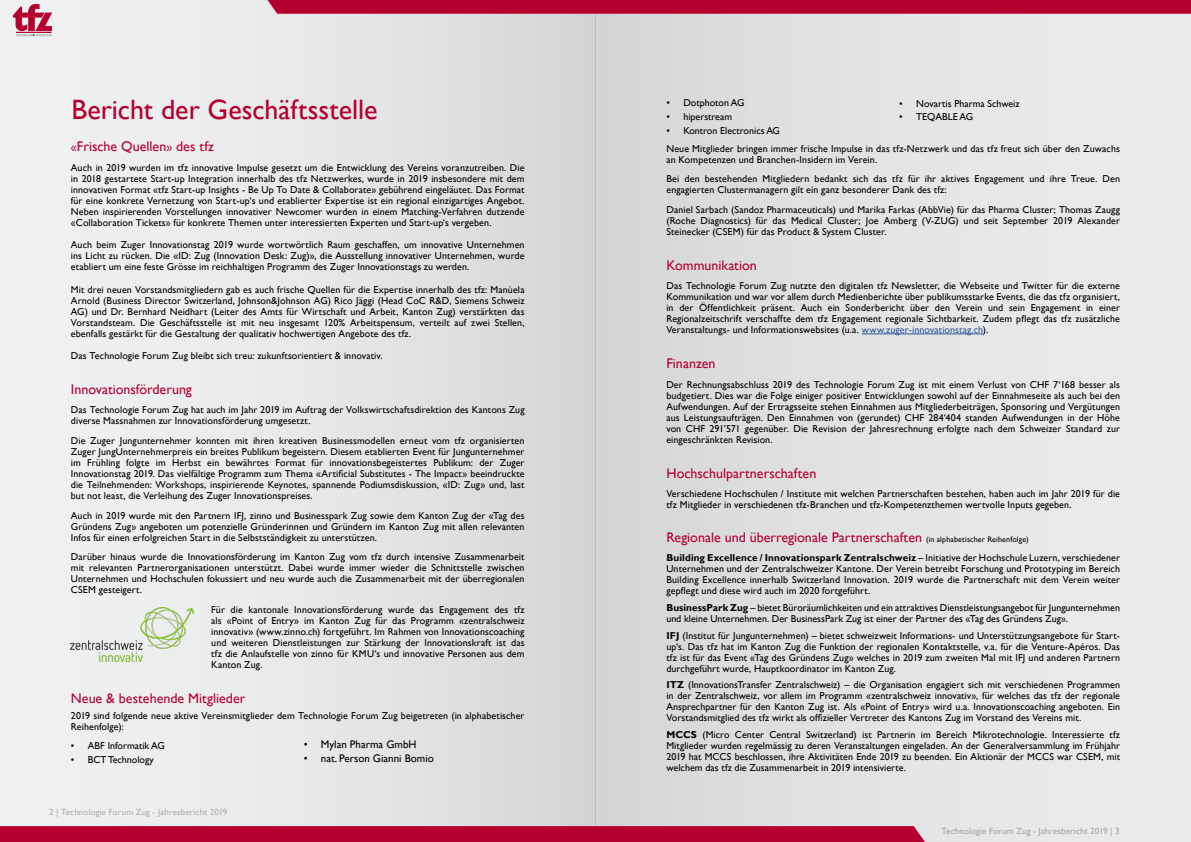
<style>
.page{position:relative;width:1191px;height:842px;background:#fff}
.page>*{position:absolute;margin:0;border:0;box-sizing:border-box;transform-origin:0 0}
.t1{font:28px "Gill Sans";color:#b4002f}
.t2{font:14px "Gill Sans";color:#b4002f}
.t3{font:11px "Gill Sans";color:#000}
.t4{font:10px/11px "Gill Sans";letter-spacing:.01em;color:#000;text-align:justify}
.t5{font:9px "Gill Sans";letter-spacing:.01em;color:#a4a3a6}
.t6{font:9px "Gill Sans";letter-spacing:.015em;color:#aeafb2}
.s1{color:#30589b}
.s2{font-size:8px;color:#000}
.s3{font-weight:700}
.s4{font-size:12px}
</style>
<div class="page">
<div style="left:595px;top:0;width:596px;height:842px;background:linear-gradient(to right,#d6d7d8,#eceeef)"></div>
<div style="left:0;top:0;width:595px;height:842px;background:linear-gradient(to right,#f4f5f5,#d7d8da)"></div>
<svg style="left:13px;top:4px;width:38px;height:32px"></svg>
<hr style="left:16px;top:32px;width:35px;height:1px;background:#b4002f">
<svg style="left:0;top:826px;width:933px;height:16px"></svg>
<svg style="left:258px;top:0;width:933px;height:14px"></svg>
<hr style="left:861px;top:334px;width:122px;height:1px;background:#30589b">
<img style="left:71px;top:607px;width:122px;height:54px">
<p class="t4" style="left:666px;top:97px;width:80px">• Dotphoton AG</p>
<p class="t4" style="left:666px;top:111px;width:67px">• hiperstream</p>
<p class="t4" style="left:666px;top:122px;width:455px;line-height:17.4px">• Kontron Electronics AG<br>Neue Mitglieder bringen immer frische Impulse in das tfz-Netzwerk und das tfz freut sich über den Zuwachs</p>
<p class="t4" style="left:666px;top:150px;width:455px;line-height:19.5px">an Kompetenzen und Branchen-Insidern im Verein.<br>Bei den bestehenden Mitgliedern bedankt sich das tfz für ihr aktives Engagement und ihre Treue. Den</p>
<p class="t4" style="left:666px;top:180px;width:455px;line-height:19.5px">engagierten Clustermanagern gilt ein ganz besonderer Dank des tfz:<br>Daniel Sarbach (Sandoz Pharmaceuticals) und Marika Farkas (AbbVie) für das Pharma Cluster; Thomas Zaugg</p>
<p class="t4" style="left:666px;top:215px;width:455px">(Roche Diagnostics) für das Medical Cluster; Joe Amberg (V-ZUG) und seit September 2019 Alexander<br>Steinecker (CSEM) für das Product &amp; System Cluster.</p>
<h2 class="t2" style="left:666px;top:257px;width:92px">Kommunikation</h2>
<p class="t4" style="left:666px;top:280px;width:455px">Das Technologie Forum Zug nutzte den digitalen tfz Newsletter, die Webseite und Twitter für die externe Kommunikation und war vor allem durch Medienberichte über publikumsstarke Events, die das tfz organisiert, in der Öffentlichkeit präsent. Auch ein Sonderbericht über den Verein und sein Engagement in einer Regionalzeitschrift verschaffte dem tfz Engagement regionale Sichtbarkeit. Zudem pflegt das tfz zusätzliche Veranstaltungs- und Informationswebsites (u.a. <span class="s1">www.zuger-innovationstag.ch</span>).</p>
<h2 class="t2" style="left:666px;top:355px;width:51px">Finanzen</h2>
<p class="t4" style="left:666px;top:379px;width:455px">Der Rechnungsabschluss 2019 des Technologie Forum Zug ist mit einem Verlust von CHF 7‘168 besser als budgetiert. Dies war die Folge einiger positiver Entwicklungen sowohl auf der Einnahmeseite als auch bei den Aufwendungen. Auf der Ertragsseite stehen Einnahmen aus Mitgliederbeiträgen, Sponsoring und Vergütungen aus Leistungsaufträgen. Den Einnahmen von (gerundet) CHF 284‘404 standen Aufwendungen in der Höhe von CHF 291’571 gegenüber. Die Revision der Jahresrechnung erfolgte nach dem Schweizer Standard zur eingeschränkten Revision.</p>
<h2 class="t2" style="left:666px;top:465px;width:151px">Hochschulpartnerschaften</h2>
<p class="t4" style="left:666px;top:488px;width:455px">Verschiedene Hochschulen / Institute mit welchen Partnerschaften bestehen, haben auch im Jahr 2019 für die tfz Mitglieder in verschiedenen tfz-Branchen und tfz-Kompetenzthemen wertvolle Inputs gegeben.</p>
<h2 class="t2" style="left:666px;top:529px;width:364px">Regionale und überregionale Partnerschaften <span class="s2">(in alphabetischer Reihenfolge)</span></h2>
<p class="t4" style="left:666px;top:553px;width:455px"><span class="s3">Building Excellence / Innovationspark Zentralschweiz</span> – Initiative der Hochschule Luzern, verschiedener Unternehmen und der Zentralschweizer Kantone. Der Verein betreibt Forschung und Prototyping im Bereich Building Excellence innerhalb Switzerland Innovation. 2019 wurde die Partnerschaft mit dem Verein weiter gepflegt und diese wird auch im 2020 fortgeführt.</p>
<p class="t4" style="left:666px;top:602px;width:455px"><span class="s3">BusinessPark Zug</span> – bietet Büroräumlichkeiten und ein attraktives Dienstleistungsangebot für Jungunternehmen und kleine Unternehmen. Der BusinessPark Zug ist einer der Partner des «Tag des Gründens Zug».</p>
<p class="t4" style="left:666px;top:630px;width:455px"><span class="s3">IFJ</span> (Institut für Jungunternehmen) – bietet schweizweit Informations- und Unterstützungsangebote für Start&shy;up‘s. Das tfz hat im Kanton Zug die Funktion der regionalen Kontaktstelle, v.a. für die Venture-Apéros. Das tfz ist für das Event «Tag des Gründens Zug» welches in 2019 zum zweiten Mal mit IFJ und anderen Partnern durchgeführt wurde, Hauptkoordinator im Kanton Zug.</p>
<p class="t4" style="left:666px;top:680px;width:455px"><span class="s3">ITZ</span> (InnovationsTransfer Zentralschweiz) – die Organisation engagiert sich mit verschiedenen Programmen in der Zentralschweiz, vor allem im Programm «zentralschweiz innovativ», für welches das tfz der regionale Ansprechpartner für den Kanton Zug ist. Als «Point of Entry» wird u.a. Innovationscoaching angeboten. Ein Vorstandsmitglied des tfz wirkt als offizieller Vertreter des Kantons Zug im Vorstand des Vereins mit.</p>
<p class="t4" style="left:666px;top:729px;width:455px"><span class="s3">MCCS</span> (Micro Center Central Switzerland) ist Partnerin im Bereich Mikrotechnologie. Interessierte tfz Mitglieder wurden regelmässig zu deren Veranstaltungen eingeladen. An der Generalversammlung im Frühjahr 2019 hat MCCS beschlossen, ihre Aktivitäten Ende 2019 zu beenden. Ein Aktionär der MCCS war CSEM, mit welchem das tfz die Zusammenarbeit in 2019 intensivierte.</p>
<h1 class="t1" style="left:71px;top:94px;width:308px">Bericht der Geschäftsstelle</h1>
<p class="t4" style="left:899px;top:98px;width:122px">• Novartis Pharma Schweiz</p>
<p class="t4" style="left:899px;top:112px;width:75px">• TEQABLE AG</p>
<h2 class="t2" style="left:71px;top:139px;width:145px"><span class="s4">«</span>Frische Quellen<span class="s4">»</span> des tfz</h2>
<p class="t4" style="left:71px;top:162px;width:455px">Auch in 2019 wurden im tfz innovative Impulse gesetzt um die Entwicklung des Vereins voranzutreiben. Die in 2018 gestartete Start-up Integration innerhalb des tfz Netzwerkes, wurde in 2019 insbesondere mit dem innovativen Format «tfz Start-up Insights - Be Up To Date &amp; Collaborate» gebührend eingeläutet. Das Format für eine konkrete Vernetzung von Start-up‘s und etablierter Expertise ist ein regional einzigartiges Angebot.<br>Neben inspirierenden Vorstellungen innovativer Newcomer wurden in einem Matching-Verfahren dutzende «Collaboration Tickets» für konkrete Themen unter interessierten Experten und Start-up‘s vergeben.</p>
<p class="t4" style="left:71px;top:240px;width:455px">Auch beim Zuger Innovationstag 2019 wurde wortwörtlich Raum geschaffen, um innovative Unternehmen ins Licht zu rücken. Die «ID: Zug (Innovation Desk: Zug)», die Ausstellung innovativer Unternehmen, wurde etabliert um eine feste Grösse im reichhaltigen Programm des Zuger Innovationstags zu werden.</p>
<p class="t4" style="left:71px;top:284px;width:455px">Mit drei neuen Vorstandsmitgliedern gab es auch frische Quellen für die Expertise innerhalb des tfz: Manùela Arnold (Business Director Switzerland, Johnson&amp;Johnson AG) Rico Jäggi (Head CoC R&amp;D, Siemens Schweiz AG) und Dr. Bernhard Neidhart (Leiter des Amts für Wirtschaft und Arbeit, Kanton Zug) verstärkten das Vorstandsteam. Die Geschäftsstelle ist mit neu insgesamt 120% Arbeitspensum, verteilt auf zwei Stellen, ebenfalls gestärkt für die Gestaltung der qualitativ hochwertigen Angebote des tfz.</p>
<p class="t4" style="left:71px;top:350px;width:313px">Das Technologie Forum Zug bleibt sich treu: zukunftsorientiert &amp; innovativ.</p>
<h2 class="t2" style="left:71px;top:381px;width:123px">Innovationsförderung</h2>
<p class="t4" style="left:71px;top:405px;width:455px">Das Technologie Forum Zug hat auch im Jahr 2019 im Auftrag der Volkswirtschaftsdirektion des Kantons Zug diverse Massnahmen zur Innovationsförderung umgesetzt.</p>
<p class="t4" style="left:71px;top:435px;width:455px">Die Zuger Jungunternehmer konnten mit ihren kreativen Businessmodellen erneut vom tfz organisierten Zuger JungUnternehmerpreis ein breites Publikum begeistern. Diesem etablierten Event für Jungunternehmer im Frühling folgte im Herbst ein bewährtes Format für innovationsbegeistertes Publikum: der Zuger Innovationstag 2019. Das vielfältige Programm zum Thema «Artificial Substitutes - The Impact» beeindruckte die Teilnehmenden: Workshops, inspirierende Keynotes, spannende Podiumsdiskussion, «ID: Zug» und, last but not least, die Verleihung des Zuger Innovationspreises.</p>
<p class="t4" style="left:71px;top:510px;width:455px">Auch in 2019 wurde mit den Partnern IFJ, zinno und Businesspark Zug sowie dem Kanton Zug der «Tag des Gründens Zug» angeboten um potenzielle Gründerinnen und Gründern im Kanton Zug mit allen relevanten Infos für einen erfolgreichen Start in die Selbstständigkeit zu unterstützen.</p>
<p class="t4" style="left:71px;top:551px;width:455px">Darüber hinaus wurde die Innovationsförderung im Kanton Zug vom tfz durch intensive Zusammenarbeit mit relevanten Partnerorganisationen unterstützt. Dabei wurde immer wieder die Schnittstelle zwischen Unternehmen und Hochschulen fokussiert und neu wurde auch die Zusammenarbeit mit der überregionalen CSEM gesteigert.</p>
<p class="t4" style="left:211px;top:604px;width:315px">Für die kantonale Innovationsförderung wurde das Engagement des tfz als «Point of Entry» im Kanton Zug für das Programm «zentralschweiz innovativ» (www.zinno.ch) fortgeführt. Im Rahmen von Innovationscoaching und weiteren Dienstleistungen zur Stärkung der Innovationskraft ist das tfz die Anlaufstelle von zinno für KMU‘s und innovative Personen aus dem Kanton Zug.</p>
<h2 class="t2" style="left:71px;top:690px;width:176px">Neue &amp; bestehende Mitglieder</h2>
<p class="t4" style="left:71px;top:710px;width:455px">2019 sind folgende neue aktive Vereinsmitglieder dem Technologie Forum Zug beigetreten (in alphabetischer<br>Reihenfolge):</p>
<p class="t4" style="left:71px;top:741px;width:95px">• ABF Informatik AG</p>
<p class="t4" style="left:71px;top:754px;width:85px">• BCT Technology</p>
<p class="t3" style="left:304px;top:738px;width:114px">• Mylan Pharma GmbH</p>
<p class="t3" style="left:304px;top:752px;width:131px">• nat. Person Gianni Bomio</p>
<p class="t6" style="left:49px;top:807px;width:180px">2 | Technologie Forum Zug - Jahresbericht 2019</p>
<p class="t5" style="left:941px;top:825px;width:180px">Technologie Forum Zug - Jahresbericht 2019 | 3</p>
</div>
